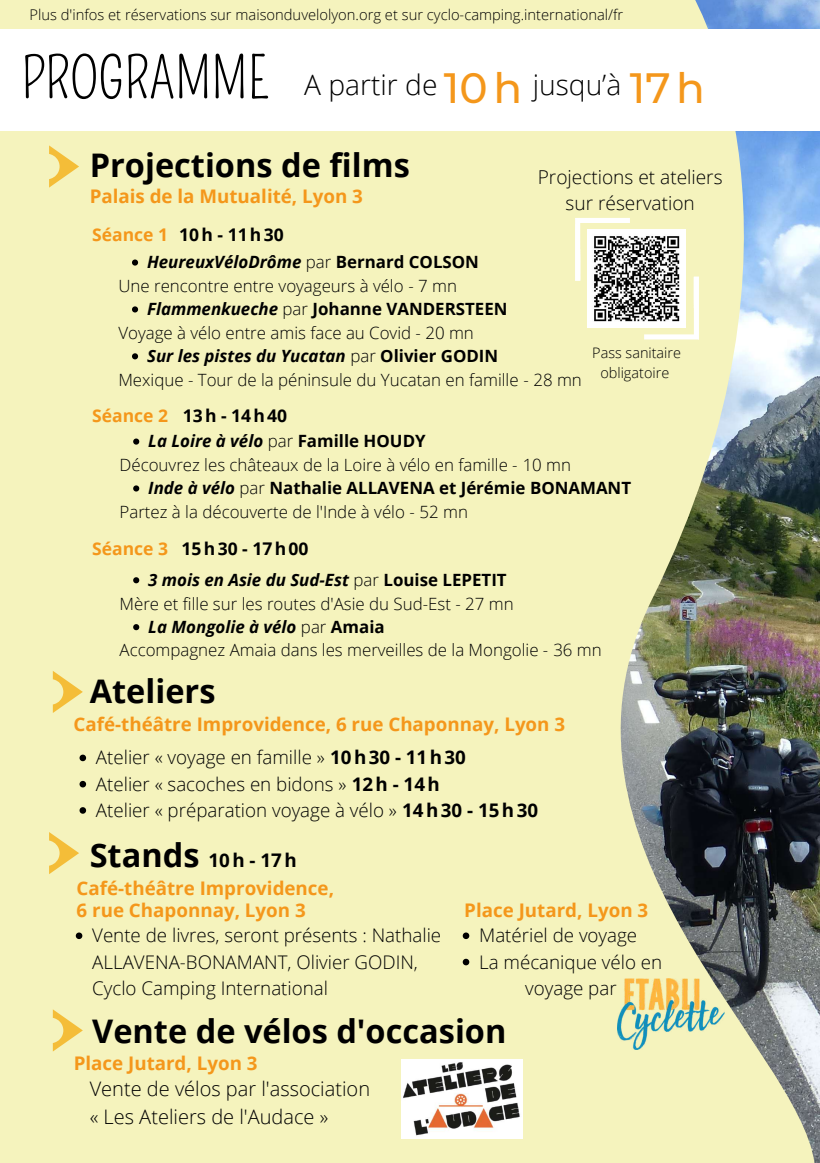
<style>
.page{position:relative;width:820px;height:1163px;background:#fff}
.page>*{position:absolute;margin:0;border:0;box-sizing:border-box;transform-origin:0 0}
.t1{font:700 32.5px "Open Sans";color:#000}
.t2{font:300 28.19px "Open Sans";color:#000}
.t3{font:300 20px/27.6px "Open Sans";color:#000}
.t4{font:300 19.12px/26.8px "Open Sans";color:#000;text-align:center}
.t5{font:300 18.75px/26.2px "Open Sans";color:#000}
.t6{font:700 18.75px/21.6px "Open Sans";color:#f4971b}
.t7{font:700 18.75px "Open Sans";letter-spacing:.065em;color:#000}
.t8{font:700 17.5px "Open Sans";color:#000}
.t9{font:300 16.88px "Open Sans";color:#000}
.t10{font:italic 700 16.88px "Open Sans";color:#000}
.t11{font:700 16.88px "Open Sans";color:#000}
.t12{font:300 14.75px "Open Sans";color:#000}
.t13{font:300 14.44px/20.1px "Open Sans";color:#000;text-align:center}
.s1{font-family:"Pompiere";font-weight:400;font-size:56.38px}
.s2{font-family:"Montserrat";font-weight:500;font-size:42.25px;color:#f4971b}
.s3{color:#f4971b}
.s4{font-weight:300;font-style:normal}
.s5{font-style:normal}
.s6{font-style:italic}
.s7{font-weight:300}
.s8{font-weight:700}
</style>
<div class="page">
<img style="left:781px;top:0;width:38px;height:1162px">
<img style="left:725px;top:0;width:56px;height:1162px">
<div style="left:0;top:0;width:725px;height:1162px;background:#f5f3bd"></div>
<div style="left:0;top:29px;width:819px;height:101px;background:#fff"></div>
<svg style="left:53px;top:1009px;width:30px;height:42px"></svg>
<img style="left:401px;top:1059px;width:121px;height:79px">
<svg style="left:53px;top:671px;width:30px;height:42px"></svg>
<svg style="left:79px;top:754px;width:7px;height:7px"></svg>
<svg style="left:79px;top:781px;width:7px;height:6px"></svg>
<svg style="left:79px;top:807px;width:7px;height:6px"></svg>
<svg style="left:49px;top:832px;width:30px;height:42px"></svg>
<svg style="left:644px;top:277px;width:54px;height:62px"></svg>
<img style="left:617px;top:978px;width:107px;height:71px">
<svg style="left:49px;top:145px;width:30px;height:43px"></svg>
<svg style="left:132px;top:259px;width:6px;height:6px"></svg>
<svg style="left:132px;top:306px;width:6px;height:6px"></svg>
<svg style="left:132px;top:353px;width:6px;height:6px"></svg>
<svg style="left:76px;top:932px;width:6px;height:7px"></svg>
<svg style="left:133px;top:438px;width:6px;height:6px"></svg>
<svg style="left:133px;top:485px;width:6px;height:6px"></svg>
<svg style="left:133px;top:577px;width:6px;height:6px"></svg>
<svg style="left:133px;top:624px;width:6px;height:6px"></svg>
<svg style="left:575px;top:218px;width:54px;height:63px"></svg>
<img style="left:587px;top:230px;width:98px;height:97px">
<svg style="left:462px;top:932px;width:7px;height:7px"></svg>
<svg style="left:462px;top:958px;width:7px;height:7px"></svg>
<p class="t12" style="left:30px;top:4px;width:595px">Plus d'infos et réservations sur maisonduvelolyon.org et sur cyclo-camping.international/fr</p>
<h2 class="t2" style="left:21px;top:65px;width:685px"><span class="s1">PROGRAMME</span> A partir de <span class="s2">10h</span> jusqu’à <span class="s2">17h</span></h2>
<h1 class="t1" style="left:90px;top:143px;width:321px">Projections de films</h1>
<p class="t6" style="left:90px;top:185px;width:275px">Palais de la Mutualité, Lyon 3</p>
<p class="t8" style="left:92px;top:222px;width:193px"><span class="s3">Séance 1</span> 10h - 11h30</p>
<p class="t4" style="left:537px;top:163px;width:186px">Projections et ateliers sur réservation</p>
<p class="t10" style="left:147px;top:250px;width:333px">HeureuxVéloDrôme <span class="s4">par</span> <span class="s5">Bernard COLSON</span></p>
<p class="t11" style="left:147px;top:297px;width:362px"><span class="s6">Flammenkueche</span> <span class="s7">par</span> Johanne VANDERSTEEN</p>
<p class="t10" style="left:147px;top:344px;width:352px">Sur les pistes du Yucatan <span class="s4">par</span> <span class="s5">Olivier GODIN</span></p>
<p class="t9" style="left:118px;top:274px;width:340px">Une rencontre entre voyageurs à vélo - 7 mn</p>
<p class="t9" style="left:118px;top:321px;width:357px">Voyage à vélo entre amis face au Covid - 20 mn</p>
<p class="t9" style="left:118px;top:367px;width:465px">Mexique - Tour de la péninsule du Yucatan en famille - 28 mn</p>
<p class="t13" style="left:592px;top:342px;width:90px">Pass sanitaire obligatoire</p>
<p class="t8" style="left:92px;top:403px;width:196px"><span class="s3">Séance 2</span> 13h - 14h40</p>
<p class="t10" style="left:148px;top:429px;width:279px">La Loire à vélo <span class="s4">par</span> <span class="s5">Famille HOUDY</span></p>
<p class="t11" style="left:148px;top:476px;width:484px"><span class="s6">Inde à vélo</span> <span class="s7">par</span> Nathalie ALLAVENA et Jérémie BONAMANT</p>
<p class="t9" style="left:119px;top:453px;width:453px">Découvrez les châteaux de la Loire à vélo en famille - 10 mn</p>
<p class="t9" style="left:119px;top:500px;width:350px">Partez à la découverte de l'Inde à vélo - 52 mn</p>
<p class="t8" style="left:92px;top:536px;width:218px"><span class="s3">Séance 3</span> 15h30 - 17h00</p>
<p class="t10" style="left:148px;top:568px;width:360px">3 mois en Asie du Sud-Est <span class="s4">par</span> <span class="s5">Louise LEPETIT</span></p>
<p class="t10" style="left:148px;top:615px;width:238px">La Mongolie à vélo <span class="s4">par</span> <span class="s5">Amaia</span></p>
<p class="t9" style="left:119px;top:591px;width:395px">Mère et fille sur les routes d'Asie du Sud-Est - 27 mn</p>
<p class="t9" style="left:119px;top:638px;width:483px">Accompagnez Amaia dans les merveilles de la Mongolie - 36 mn</p>
<h1 class="t1" style="left:90px;top:668px;width:127px">Ateliers</h1>
<p class="t6" style="left:74px;top:713px;width:493px">Café-théâtre Improvidence, 6 rue Chaponnay, Lyon 3</p>
<p class="t5" style="left:96px;top:744px;width:443px">Atelier « voyage en famille » <span class="s8">10h30 - 11h30<br></span>Atelier « sacoches en bidons » <span class="s8">12h - 14h<br></span>Atelier « préparation voyage à vélo » <span class="s8">14h30 - 15h30</span></p>
<h1 class="t1" style="left:90px;top:832px;width:111px">Stands</h1>
<p class="t7" style="left:208px;top:846px;width:90px">10h - 17h</p>
<p class="t6" style="left:77px;top:877px;width:259px">Café-théâtre Improvidence,<br>6 rue Chaponnay, Lyon 3</p>
<p class="t5" style="left:92px;top:922px;width:350px">Vente de livres, seront présents : Nathalie<br>ALLAVENA-BONAMANT, Olivier GODIN,<br>Cyclo Camping International</p>
<p class="t6" style="left:464px;top:898px;width:185px">Place Jutard, Lyon 3</p>
<p class="t5" style="left:479px;top:922px;width:159px">Matériel de voyage</p>
<p class="t5" style="left:479px;top:948px;width:184px">La mécanique vélo en</p>
<p class="t5" style="left:525px;top:974px;width:93px">voyage par</p>
<h1 class="t1" style="left:92px;top:1008px;width:415px">Vente de vélos d'occasion</h1>
<p class="t3" style="left:90px;top:1074px;width:282px">Vente de vélos par l'association « Les Ateliers de l'Audace »</p>
<p class="t6" style="left:74px;top:1052px;width:185px">Place Jutard, Lyon 3</p>
</div>
